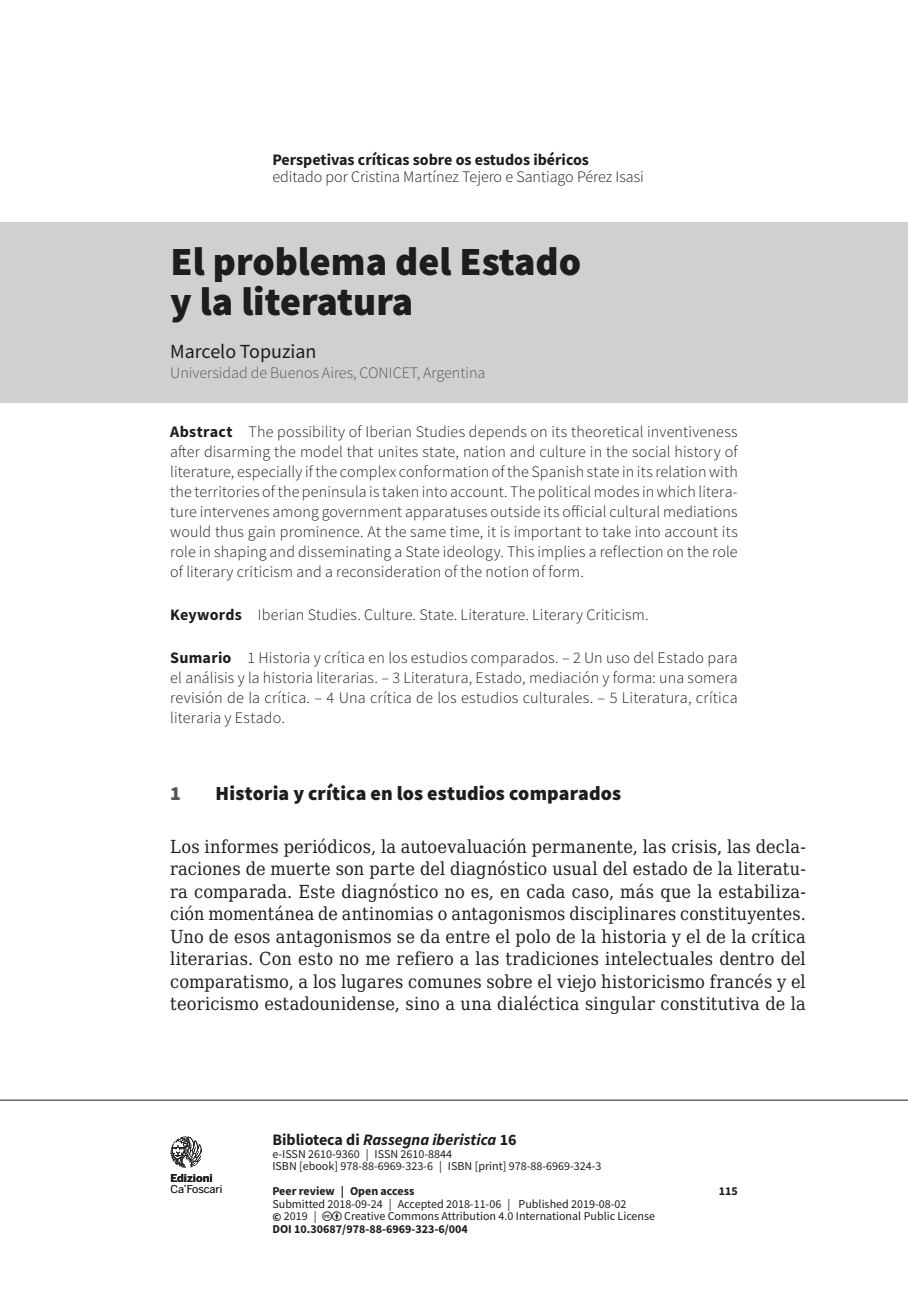
<style>
.page{position:relative;width:908px;height:1304px;background:#fff}
.page>*{position:absolute;margin:0;border:0;box-sizing:border-box;transform-origin:0 0}
.t1{font:900 40px/40px "Source Sans Pro";color:#1d1d1b}
.t2{font:900 20px "Source Sans Pro";letter-spacing:.005em;color:#1d1d1b}
.t3{font:20px "Source Sans Pro";color:#1d1d1b}
.t4{font:900 20px "Source Sans Pro";color:#575756}
.t5{font:18px/22.4px "DejaVu Serif Condensed";letter-spacing:.015em;color:#1d1d1b;text-align:justify}
.t6{font:300 16px/20px "Source Sans Pro";letter-spacing:.01em;color:#1d1d1b;text-align:justify}
.t7{font:300 16px "Source Sans Pro";color:#575756}
.t8{font:700 16px "Source Sans Pro";color:#1d1d1b}
.t9{font:italic 700 16px "Source Sans Pro";color:#1d1d1b}
.t10{font:12px/12.4px "Source Sans Pro";color:#1d1d1b}
.t11{font:700 12px "Source Sans Pro";color:#1d1d1b}
.t12{font:10.8px "Benton Sans";letter-spacing:-.01em;color:#1d1d1b}
.t13{font:700 10.8px "Benton Sans";color:#1d1d1b}
.s1{font-weight:700}
.s2{font-style:normal}
</style>
<div class="page">
<hr style="left:0;top:1100px;width:907px;height:1px;background:#1d1d1b">
<svg style="left:170px;top:1136px;width:32px;height:32px"></svg>
<div style="left:0;top:223px;width:907px;height:180px;background:#d0d0d0"></div>
<p class="t8" style="left:272px;top:149px;width:318px">Perspetivas críticas sobre os estudos ibéricos</p>
<p class="t6" style="left:272px;top:167px;width:373px">editado por Cristina Martínez Tejero e Santiago Pérez Isasi</p>
<h1 class="t1" style="left:170px;top:241px;width:412px">El problema del Estado y la literatura</h1>
<p class="t3" style="left:170px;top:339px;width:148px">Marcelo Topuzian</p>
<p class="t7" style="left:170px;top:363px;width:316px">Universidad de Buenos Aires, CONICET, Argentina</p>
<p class="t6" style="left:170px;top:422px;width:569px"><span class="s1">Abstract</span> The possibility of Iberian Studies depends on its theoretical inventiveness after disarming the model that unites state, nation and culture in the social history of literature, especially if the complex conformation of the Spanish state in its relation with the territories of the peninsula is taken into account. The political modes in which litera&shy;ture intervenes among government apparatuses outside its official cultural mediations would thus gain prominence. At the same time, it is important to take into account its role in shaping and disseminating a State ideology. This implies a reflection on the role of literary criticism and a reconsideration of the notion of form.</p>
<p class="t6" style="left:170px;top:605px;width:479px"><span class="s1">Keywords</span> Iberian Studies. Culture. State. Literature. Literary Criticism.</p>
<p class="t6" style="left:170px;top:647px;width:568px"><span class="s1">Sumario</span> 1 Historia y crítica en los estudios comparados. – 2 Un uso del Estado para el análisis y la historia literarias. – 3 Literatura, Estado, mediación y forma: una somera revisión de la crítica. – 4 Una crítica de los estudios culturales. – 5 Literatura, crítica literaria y Estado.</p>
<p class="t4" style="left:170px;top:780px;width:12px">1</p>
<p class="t2" style="left:215px;top:780px;width:407px">Historia y crítica en los estudios comparados</p>
<p class="t5" style="left:170px;top:835px;width:637px">Los informes periódicos, la autoevaluación permanente, las crisis, las decla&shy;raciones de muerte son parte del diagnóstico usual del estado de la literatu&shy;ra comparada. Este diagnóstico no es, en cada caso, más que la estabiliza&shy;ción momentánea de antinomias o antagonismos disciplinares constituyentes.<br>Uno de esos antagonismos se da entre el polo de la historia y el de la crítica literarias. Con esto no me refiero a las tradiciones intelectuales dentro del comparatismo, a los lugares comunes sobre el viejo historicismo francés y el teoricismo estadounidense, sino a una dialéctica singular constitutiva de la</p>
<p class="t13" style="left:170px;top:1171px;width:44px">Edizioni</p>
<p class="t12" style="left:170px;top:1183px;width:53px">Ca’Foscari</p>
<p class="t9" style="left:272px;top:1129px;width:245px"><span class="s2">Biblioteca di</span> Rassegna iberistica <span class="s2">16</span></p>
<p class="t10" style="left:272px;top:1147px;width:330px">e-ISSN 2610-9360 | ISSN 2610-8844<br>ISBN [ebook] 978-88-6969-323-6 | ISBN [print] 978-88-6969-324-3</p>
<p class="t11" style="left:272px;top:1183px;width:143px">Peer review | Open access</p>
<p class="t11" style="left:718px;top:1183px;width:21px">115</p>
<p class="t10" style="left:272px;top:1197px;width:355px">Submitted 2018-09-24 | Accepted 2018-11-06 | Published 2019-08-02 <span class="s1">©</span> 2019 |</p>
<p class="t10" style="left:344px;top:1210px;width:312px">Creative Commons Attribution 4.0 International Public License</p>
<p class="t11" style="left:272px;top:1220px;width:197px">DOI 10.30687/978-88-6969-323-6/004</p>
</div>
